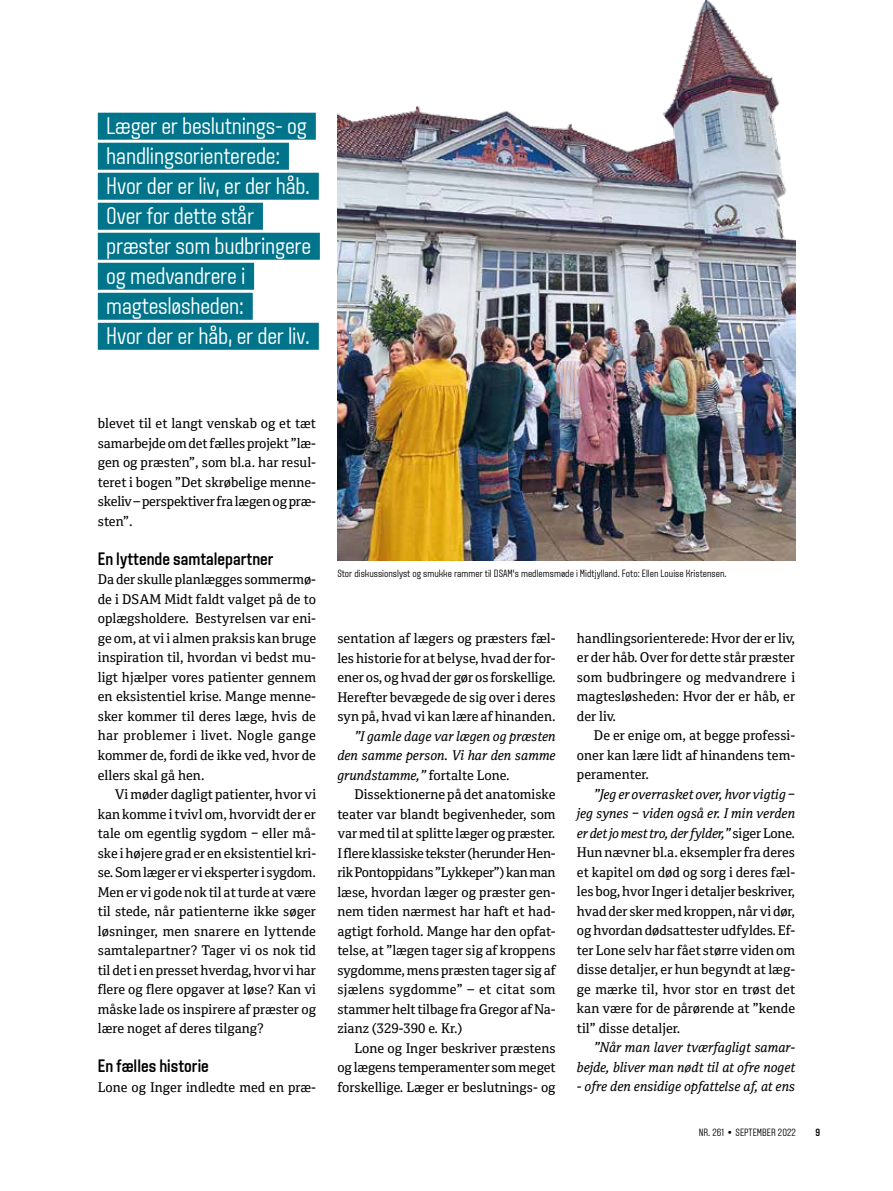
<style>
.page{position:relative;width:893px;height:1191px;background:#fff}
.page>*{position:absolute;margin:0;border:0;box-sizing:border-box;transform-origin:0 0}
.t1{font:300 24px/30px "Aveny T";letter-spacing:-.01em;color:#fff}
.t2{font:500 18px "Aveny T";color:#000}
.t3{font:13.5px/19.5px "Cordale";color:#000;text-align:justify}
.t4{font:italic 13.5px/19.5px "Cordale";color:#000;text-align:justify}
.t5{font:300 10.5px "Aveny T";color:#000}
.t6{font:500 10.5px "Aveny T";color:#000}
.s1{font-style:normal}
.s2{font-style:italic}
.s3{font-weight:500}
</style>
<div class="page">
<img style="left:337px;top:0;width:458px;height:560px">
<div style="left:98px;top:113px;width:218px;height:27px;background:#00748b"></div>
<div style="left:98px;top:143px;width:191px;height:27px;background:#00748b"></div>
<div style="left:98px;top:173px;width:221px;height:27px;background:#00748b"></div>
<div style="left:98px;top:203px;width:165px;height:27px;background:#00748b"></div>
<div style="left:98px;top:233px;width:222px;height:27px;background:#00748b"></div>
<div style="left:98px;top:263px;width:156px;height:27px;background:#00748b"></div>
<div style="left:98px;top:293px;width:155px;height:27px;background:#00748b"></div>
<div style="left:98px;top:323px;width:221px;height:27px;background:#00748b"></div>
<h1 class="t1" style="left:106px;top:111px;width:206px">Læger er beslutnings- og handlingsorienterede:<br>Hvor der er liv, er der håb.<br>Over for dette står præster som budbringere og medvandrere i magtesløsheden:<br>Hvor der er håb, er der liv.</h1>
<p class="t3" style="left:98px;top:414px;width:220px">blevet til et langt venskab og et tæt samarbejde om det fælles projekt ”læ&shy;gen og præsten”, som bl.a. har resul&shy;teret i bogen ”Det skrøbelige menne&shy;skeliv – perspektiver fra lægen og præ&shy;sten”.</p>
<h2 class="t2" style="left:98px;top:548px;width:177px">En lyttende samtalepartner</h2>
<p class="t3" style="left:98px;top:570px;width:220px">Da der skulle planlægges sommermø&shy;de i DSAM Midt faldt valget på de to oplægsholdere. Bestyrelsen var eni&shy;ge om, at vi i almen praksis kan bruge inspiration til, hvordan vi bedst mu&shy;ligt hjælper vores patienter gennem en eksistentiel krise. Mange menne&shy;sker kommer til deres læge, hvis de har problemer i livet. Nogle gange kommer de, fordi de ikke ved, hvor de ellers skal gå hen.</p>
<p class="t3" style="left:98px;top:784px;width:220px;text-indent:17px">Vi møder dagligt patienter, hvor vi kan komme i tvivl om, hvorvidt der er tale om egentlig sygdom − eller må&shy;ske i højere grad er en eksistentiel kri&shy;se. Som læger er vi eksperter i sygdom.<br>Men er vi gode nok til at turde at være til stede, når patienterne ikke søger løsninger, men snarere en lyttende samtalepartner? Tager vi os nok tid til det i en presset hverdag, hvor vi har flere og flere opgaver at løse? Kan vi måske lade os inspirere af præster og lære noget af deres tilgang?</p>
<h2 class="t2" style="left:98px;top:1055px;width:113px">En fælles historie</h2>
<p class="t3" style="left:98px;top:1077px;width:220px">Lone og Inger indledte med en præ-</p>
<p class="t5" style="left:337px;top:567px;width:391px">Stor diskussionslyst og smukke rammer til DSAM’s medlemsmøde i Midtjylland. Foto: Ellen Louise Kristensen.</p>
<p class="t3" style="left:337px;top:628px;width:220px">sentation af lægers og præsters fæl&shy;les historie for at belyse, hvad der for&shy;ener os, og hvad der gør os forskellige.<br>Herefter bevægede de sig over i deres syn på, hvad vi kan lære af hinanden.</p>
<p class="t4" style="left:337px;top:726px;width:220px;text-indent:17px">”I gamle dage var lægen og præsten den samme person. Vi har den samme grundstamme,” <span class="s1">fortalte Lone.</span></p>
<p class="t3" style="left:337px;top:784px;width:220px;text-indent:17px">Dissektionerne på det anatomiske teater var blandt begivenheder, som var med til at splitte læger og præster.<br>I flere klassiske tekster (herunder Hen&shy;rik Pontoppidans ”Lykkeper”) kan man læse, hvordan læger og præster gen&shy;nem tiden nærmest har haft et had&shy;agtigt forhold. Mange har den opfat&shy;telse, at ”lægen tager sig af kroppens sygdomme, mens præsten tager sig af sjælens sygdomme” – et citat som stammer helt tilbage fra Gregor af Na&shy;zianz (329-390 e. Kr.)</p>
<p class="t3" style="left:337px;top:1038px;width:220px;text-indent:17px">Lone og Inger beskriver præstens og lægens temperamenter som meget forskellige. Læger er beslutnings- og</p>
<p class="t3" style="left:577px;top:628px;width:220px">handlingsorienterede: Hvor der er liv, er der håb. Over for dette står præster som budbringere og medvandrere i magtesløsheden: Hvor der er håb, er der liv.</p>
<p class="t3" style="left:577px;top:726px;width:220px;text-indent:17px">De er enige om, at begge professi&shy;oner kan lære lidt af hinandens tem&shy;peramenter.</p>
<p class="t3" style="left:577px;top:784px;width:220px;text-indent:17px"><span class="s2">”Jeg er overrasket over, hvor vigtig − jeg synes − viden også er. I min verden er det jo mest tro, der fylder,”</span> siger Lone.<br>Hun nævner bl.a. eksempler fra deres et kapitel om død og sorg i deres fæl&shy;les bog, hvor Inger i detaljer beskriver, hvad der sker med kroppen, når vi dør, og hvordan dødsattester udfyldes. Ef&shy;ter Lone selv har fået større viden om disse detaljer, er hun begyndt at læg&shy;ge mærke til, hvor stor en trøst det kan være for de pårørende at ”kende til” disse detaljer.</p>
<p class="t4" style="left:577px;top:1038px;width:220px;text-align:right">”Når man laver tværfagligt samar&shy;bejde, bliver man nødt til at ofre noget</p>
<p class="t4" style="left:577px;top:1077px;width:220px">- ofre den ensidige opfattelse af, at ens</p>
<p class="t5" style="left:699px;top:1126px;width:99px">NR. 261 <span class="s3">•</span> SEPTEMBER 2022</p>
<p class="t6" style="left:816px;top:1126px;width:6px">9</p>
</div>
